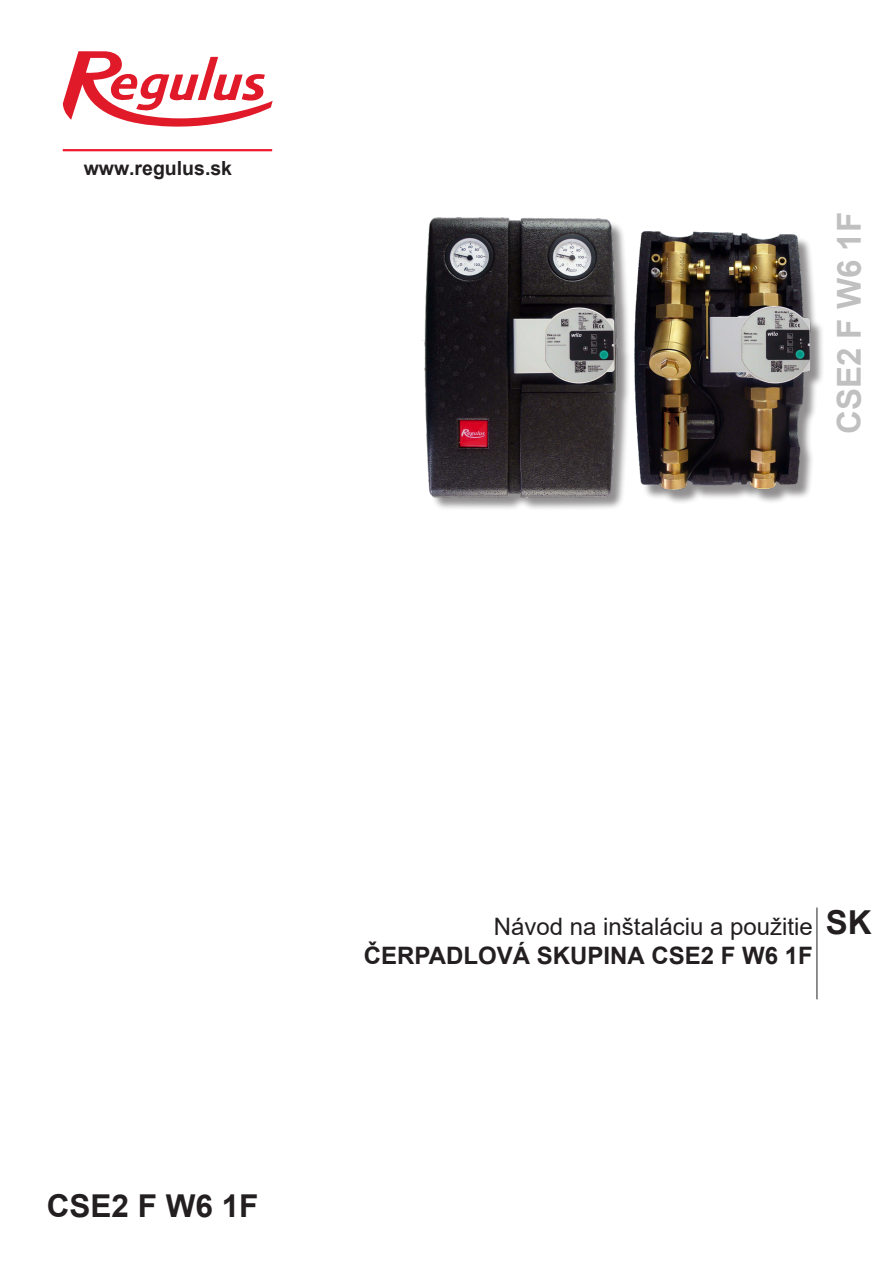
<style>
.page{position:relative;width:893px;height:1263px;background:#fff}
.page>*{position:absolute;margin:0;border:0;box-sizing:border-box;transform-origin:0 0}
.t1{font:700 33px "Arial";color:#c0c0c0}
.t2{font:700 33px "Arial";color:#231f20}
.t3{font:700 31.5px "Arial";color:#231f20}
.t4{font:24px "Arial";color:#231f20}
.t5{font:700 24px "Arial";color:#231f20}
.t6{font:700 19.5px "Arial";color:#231f20}
</style>
<div class="page">
<hr style="left:817px;top:907px;width:1px;height:92px;background:#231f20">
<div style="left:636px;top:233px;width:189px;height:272px;background:#231f20;opacity:.5"></div>
<img style="left:634px;top:231px;width:179px;height:261px">
<div style="left:427px;top:220px;width:205px;height:291px;background:#231f20;opacity:.5"></div>
<img style="left:424px;top:217px;width:193px;height:284px">
<svg style="left:63px;top:51px;width:210px;height:76px"></svg>
<hr style="left:63px;top:149px;width:209px;height:2px;background:#ee1a2e">
<p class="t6" style="left:84px;top:155px;width:150px">www.regulus.sk</p>
<p class="t1" style="left:827px;top:434px;width:223px;rotate:-90deg">CSE2 F W6 1F</p>
<p class="t3" style="left:47px;top:1185px;width:213px">CSE2 F W6 1F</p>
<p class="t4" style="left:494px;top:910px;width:320px">Návod na inštaláciu a použitie</p>
<p class="t2" style="left:826px;top:899px;width:47px">SK</p>
<p class="t5" style="left:364px;top:940px;width:450px">ČERPADLOVÁ SKUPINA CSE2 F W6 1F</p>
</div>
